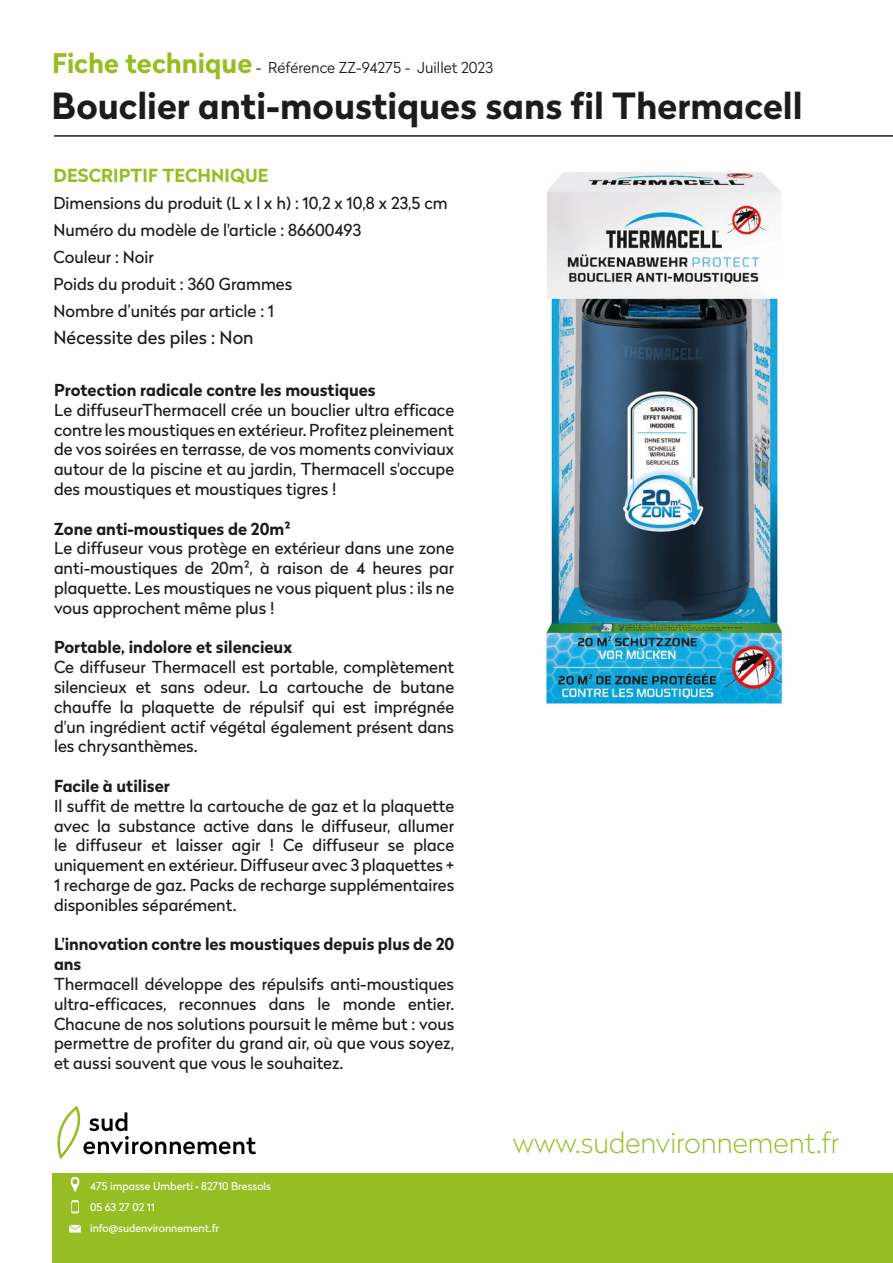
<style>
.page{position:relative;width:893px;height:1263px;background:#fff}
.page>*{position:absolute;margin:0;border:0;box-sizing:border-box;transform-origin:0 0}
.t1{font:700 36px "Radikal";color:#1c1c1c}
.t2{font:100 28.5px "Radikal";color:#96be21}
.t3{font:18px "Radikal";color:#1c1c1c}
.t4{font:700 18px "Radikal";letter-spacing:.005em;color:#96be24}
.t5{font:16.5px/19.8px "Radikal";color:#1c1c1c;text-align:justify}
.t6{font:700 16.5px/19.8px "Radikal";color:#1c1c1c}
.t7{font:300 15px "Radikal";color:#1c1c1c}
.t8{font:10.65px/20.5px "Radikal";color:#fff}
.s1{font-weight:700;font-size:27px;color:#96be21}
</style>
<div class="page">
<div style="left:53px;top:1172px;width:840px;height:91px;background:#96be24"></div>
<svg style="left:57px;top:1106px;width:199px;height:53px"></svg>
<svg style="left:70px;top:1177px;width:10px;height:15px"></svg>
<svg style="left:69px;top:1225px;width:12px;height:7px"></svg>
<svg style="left:71px;top:1200px;width:8px;height:13px"></svg>
<hr style="left:54px;top:135px;width:839px;height:2px;background:#1c1c1c">
<img style="left:546px;top:172px;width:237px;height:532px">
<p class="t7" style="left:52px;top:58px;width:443px"><span class="s1">Fiche technique</span> - Référence ZZ-94275 - Juillet 2023</p>
<p class="t1" style="left:51px;top:80px;width:753px">Bouclier anti-moustiques sans fil Thermacell</p>
<p class="t4" style="left:54px;top:162px;width:216px">DESCRIPTIF TECHNIQUE</p>
<p class="t5" style="left:53px;top:192px;width:396px">Dimensions du produit (L x l x h) : 10,2 x 10,8 x 23,5 cm</p>
<p class="t5" style="left:53px;top:219px;width:309px">Numéro du modèle de l'article : 86600493</p>
<p class="t5" style="left:53px;top:246px;width:102px">Couleur : Noir</p>
<p class="t5" style="left:53px;top:273px;width:240px">Poids du produit : 360 Grammes</p>
<p class="t5" style="left:53px;top:300px;width:222px">Nombre d’unités par article : 1</p>
<p class="t3" style="left:53px;top:324px;width:202px">Nécessite des piles : Non</p>
<p class="t6" style="left:54px;top:379px;width:323px">Protection radicale contre les moustiques</p>
<p class="t5" style="left:54px;top:399px;width:402px">Le diffuseurThermacell crée un bouclier ultra efficace contre les moustiques en extérieur. Profitez pleinement de vos soirées en terrasse, de vos moments conviviaux autour de la piscine et au jardin, Thermacell s'occupe des moustiques et moustiques tigres !</p>
<p class="t6" style="left:54px;top:518px;width:237px">Zone anti-moustiques de 20m²</p>
<p class="t5" style="left:54px;top:538px;width:402px">Le diffuseur vous protège en extérieur dans une zone anti-moustiques de 20m², à raison de 4 heures par plaquette. Les moustiques ne vous piquent plus : ils ne vous approchent même plus !</p>
<p class="t6" style="left:54px;top:636px;width:240px">Portable, indolore et silencieux</p>
<p class="t5" style="left:54px;top:656px;width:402px">Ce diffuseur Thermacell est portable, complètement silencieux et sans odeur. La cartouche de butane chauffe la plaquette de répulsif qui est imprégnée d'un ingrédient actif végétal également présent dans les chrysanthèmes.</p>
<p class="t6" style="left:54px;top:775px;width:117px">Facile à utiliser</p>
<p class="t5" style="left:54px;top:795px;width:402px">Il suffit de mettre la cartouche de gaz et la plaquette avec la substance active dans le diffuseur, allumer le diffuseur et laisser agir ! Ce diffuseur se place uniquement en extérieur. Diffuseur avec 3 plaquettes + 1 recharge de gaz. Packs de recharge supplémentaires disponibles séparément.</p>
<p class="t6" style="left:54px;top:933px;width:402px">L'innovation contre les moustiques depuis plus de 20 ans</p>
<p class="t5" style="left:54px;top:973px;width:402px">Thermacell développe des répulsifs anti-moustiques ultra-efficaces, reconnues dans le monde entier.<br>Chacune de nos solutions poursuit le même but : vous permettre de profiter du grand air, où que vous soyez, et aussi souvent que vous le souhaitez.</p>
<p class="t8" style="left:90px;top:1175px;width:182px">475 impasse Umberti • 82710 Bressols<br>05 63 27 02 11</p>
<p class="t8" style="left:90px;top:1217px;width:130px">info@sudenvironnement.fr</p>
<h2 class="t2" style="left:513px;top:1123px;width:328px">www.sudenvironnement.fr</h2>
</div>
